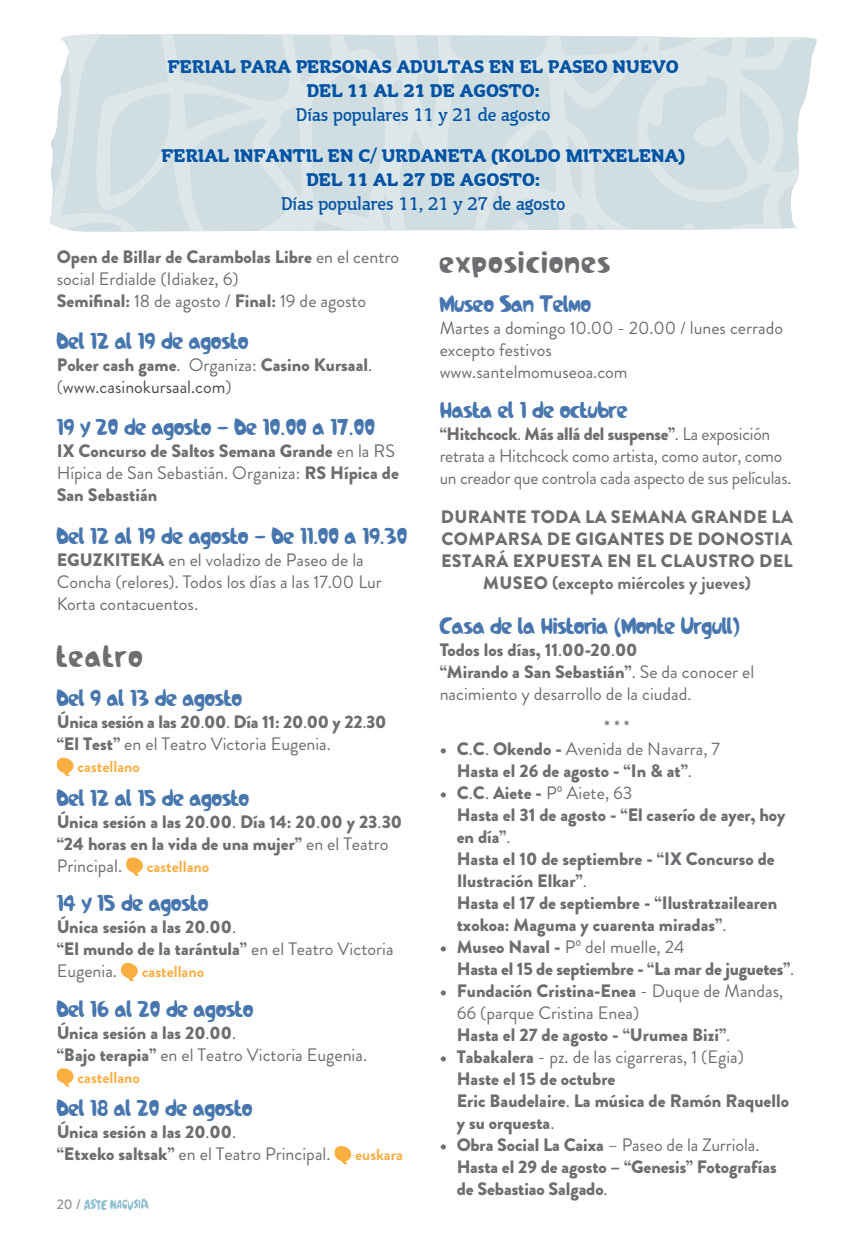
<style>
.page{position:relative;width:851px;height:1248px;background:#fff}
.page>*{position:absolute;margin:0;border:0;box-sizing:border-box;transform-origin:0 0}
.t1{font:32px "Pagode Font";letter-spacing:.07em;color:#6d6e71}
.t2{font:24px "Pagode Font";color:#4777ae}
.t3{font:700 20px/24px "Tyke ITC";color:#0052a4;text-align:center}
.t4{font:20px "Tyke ITC";color:#0052a4}
.t5{font:900 18px/22px "Brandon Grotesque";color:#6d6e71}
.t6{font:18px/22px "Brandon Grotesque";color:#6d6e71}
.t7{font:700 18px "Brandon Grotesque";color:#6d6e71}
.t8{font:700 16px "Brandon Grotesque";color:#fbae40}
.t9{font:500 14px "Brandon Grotesque";color:#939598}
.s1{font-weight:900}
.s2{font-weight:400}
.s3{font-weight:400;color:#4d4d4d}
.s4{font-family:"Brandon Grotesque"}
</style>
<div class="page">
<svg style="left:49px;top:34px;width:768px;height:198px;background:#d6e2e5"></svg>
<svg style="left:57px;top:757px;width:17px;height:19px"></svg>
<svg style="left:126px;top:857px;width:17px;height:18px"></svg>
<svg style="left:121px;top:963px;width:17px;height:18px"></svg>
<svg style="left:57px;top:1068px;width:17px;height:18px"></svg>
<svg style="left:334px;top:1146px;width:17px;height:18px"></svg>
<svg style="left:84px;top:1198px;width:64px;height:12px"></svg>
<p class="t3" style="left:168px;top:55px;width:512px">FERIAL PARA PERSONAS ADULTAS EN EL PASEO NUEVO<br>DEL 11 AL 21 DE AGOSTO:</p>
<p class="t4" style="left:296px;top:104px;width:255px">Días populares 11 y 21 de agosto</p>
<p class="t3" style="left:161px;top:144px;width:525px">FERIAL INFANTIL EN C/ URDANETA (KOLDO MITXELENA)<br>DEL 11 AL 27 DE AGOSTO:</p>
<p class="t4" style="left:281px;top:193px;width:285px">Días populares 11, 21 y 27 de agosto</p>
<p class="t6" style="left:57px;top:246px;width:344px"><span class="s1">Open de Billar de Carambolas Libre</span> en el centro social Erdialde (Idiakez, 6)<br><span class="s1">Semifinal:</span> 18 de agosto / <span class="s1">Final:</span> 19 de agosto</p>
<h2 class="t2" style="left:57px;top:327px;width:193px">Del 12 al 19 de agosto</h2>
<p class="t5" style="left:57px;top:354px;width:317px">Poker cash game<span class="s2">. Organiza:</span> Casino Kursaal<span class="s2">. (</span><span class="s3">www.casinokursaal.com</span><span class="s2">)</span></p>
<h2 class="t2" style="left:57px;top:413px;width:320px">19 y 20 de agosto - De 10<span class="s4">.</span>00 a 17<span class="s4">.</span>00</h2>
<p class="t5" style="left:57px;top:440px;width:343px">IX Concurso de Saltos Semana Grande <span class="s2">en la RS<br>Hípica de San Sebastián. Organiza:</span> RS Hípica de<br>San Sebastián</p>
<h2 class="t2" style="left:57px;top:521px;width:352px">Del 12 al 19 de agosto - De 11.00 a 19.30</h2>
<p class="t6" style="left:57px;top:548px;width:326px"><span class="s1">EGUZKITEKA</span> en el voladizo de Paseo de la<br>Concha (relores). Todos los días a las 17.00 Lur<br>Korta contacuentos.</p>
<h1 class="t1" style="left:57px;top:637px;width:87px">teatro</h1>
<h2 class="t2" style="left:57px;top:683px;width:187px">Del 9 al 13 de agosto</h2>
<p class="t5" style="left:57px;top:711px;width:331px">Única sesión a las 20<span class="s2">.</span>00<span class="s2">.</span> Día 11: 20<span class="s2">.</span>00 y 22<span class="s2">.</span>30 “El Test” <span class="s2">en el Teatro Victoria Eugenia.</span></p>
<p class="t8" style="left:77px;top:755px;width:64px">castellano</p>
<h2 class="t2" style="left:57px;top:783px;width:194px">Del 12 al 15 de agosto</h2>
<p class="t5" style="left:57px;top:810px;width:347px">Única sesión a las 20<span class="s2">.</span>00<span class="s2">.</span> Día 14: 20<span class="s2">.</span>00 y 23<span class="s2">.</span>30 “24 horas en la vida de una mujer” <span class="s2">en el Teatro<br>Principal.</span></p>
<p class="t8" style="left:147px;top:855px;width:64px">castellano</p>
<h2 class="t2" style="left:57px;top:888px;width:153px">14 y 15 de agosto</h2>
<p class="t5" style="left:57px;top:916px;width:338px">Única sesión a las 20<span class="s2">.</span>00<span class="s2">.<br></span>“El mundo de la tarántula” <span class="s2">en el Teatro Victoria<br>Eugenia.</span></p>
<p class="t8" style="left:142px;top:960px;width:64px">castellano</p>
<h2 class="t2" style="left:57px;top:994px;width:198px">Del 16 al 20 de agosto</h2>
<p class="t5" style="left:57px;top:1021px;width:312px">Única sesión a las 20<span class="s2">.</span>00<span class="s2">.<br></span>“Bajo terapia” <span class="s2">en el Teatro Victoria Eugenia.</span></p>
<p class="t8" style="left:77px;top:1065px;width:64px">castellano</p>
<h2 class="t2" style="left:57px;top:1093px;width:197px">Del 18 al 20 de agosto</h2>
<p class="t5" style="left:57px;top:1121px;width:275px">Única sesión a las 20<span class="s2">.</span>00<span class="s2">.<br></span>“Etxeko saltsak” <span class="s2">en el Teatro Principal.</span></p>
<p class="t8" style="left:355px;top:1143px;width:49px">euskara</p>
<p class="t9" style="left:57px;top:1194px;width:26px">20 /</p>
<h1 class="t1" style="left:439px;top:243px;width:172px">exposiciones</h1>
<h2 class="t2" style="left:439px;top:290px;width:153px">Museo San Telmo</h2>
<p class="t6" style="left:439px;top:317px;width:345px">Martes a domingo 10.00 - 20.00 / lunes cerrado excepto festivos<br>www.santelmomuseoa.com</p>
<h2 class="t2" style="left:439px;top:395px;width:189px">Hasta el 1 de octubre</h2>
<p class="t6" style="left:439px;top:422px;width:353px"><span class="s1">“Hitchcock</span>. <span class="s1">Más allá del suspense”</span>. La exposición retrata a Hitchcock como artista, como autor, como un creador que controla cada aspecto de sus películas.</p>
<p class="t5" style="left:440px;top:505px;width:27px">Durante</p>
<p class="t5" style="left:531px;top:505px;width:14px">toda</p>
<p class="t5" style="left:585px;top:505px;width:50px">la Semana</p>
<p class="t5" style="left:691px;top:505px;width:27px">Grande</p>
<p class="t5" style="left:771px;top:505px;width:12px">la</p>
<p class="t5" style="left:441px;top:527px;width:14px">comparsa</p>
<p class="t5" style="left:546px;top:527px;width:41px">de gigantes</p>
<p class="t5" style="left:668px;top:527px;width:55px">de Donostia</p>
<p class="t5" style="left:441px;top:549px;width:12px">estará</p>
<p class="t5" style="left:512px;top:549px;width:13px">expuesta</p>
<p class="t5" style="left:607px;top:549px;width:67px">enelclaustro</p>
<p class="t5" style="left:759px;top:549px;width:12px">del</p>
<p class="t5" style="left:483px;top:571px;width:14px">museo</p>
<p class="t7" style="left:552px;top:569px;width:200px">(excepto miércoles y jueves)</p>
<h2 class="t2" style="left:439px;top:611px;width:302px">Casa de la Historia (Monte Urgull)</h2>
<p class="t6" style="left:439px;top:638px;width:316px"><span class="s1">Todos los días, 11</span>.<span class="s1">00-20</span>.<span class="s1">00<br>“Mirando a San Sebastián”</span>. Se da conocer el nacimiento y desarrollo de la ciudad.</p>
<p class="t6" style="left:604px;top:716px;width:27px">* * *</p>
<p class="t5" style="left:456px;top:738px;width:265px;text-indent:-17px">• C<span class="s2">.</span>C<span class="s2">.</span> Okendo - <span class="s2">Avenida de Navarra, 7<br></span>Hasta el 26 de agosto - “In &amp; at”<span class="s2">.</span></p>
<p class="t5" style="left:456px;top:782px;width:330px;text-indent:-17px">• C<span class="s2">.</span>C<span class="s2">.</span> Aiete - <span class="s2">Pº Aiete, 63<br></span>Hasta el 31 de agosto - “El caserío de ayer, hoy en día”<span class="s2">.<br></span>Hasta el 10 de septiembre - “IX Concurso de<br>Ilustración Elkar”<span class="s2">.<br></span>Hasta el 17 de septiembre - “Ilustratzailearen txokoa: Maguma y cuarenta miradas”<span class="s2">.</span></p>
<p class="t5" style="left:456px;top:936px;width:339px;text-indent:-17px">• Museo Naval - <span class="s2">Pº del muelle, 24<br></span>Hasta el 15 de septiembre - “La mar de juguetes”<span class="s2">.</span></p>
<p class="t5" style="left:456px;top:980px;width:328px;text-indent:-17px">• Fundación Cristina-Enea <span class="s2">- Duque de Mandas,<br>66 (parque Cristina Enea)<br></span>Hasta el 27 de agosto - “Urumea Bizi”<span class="s2">.</span></p>
<p class="t5" style="left:456px;top:1046px;width:334px;text-indent:-17px">• Tabakalera <span class="s2">- pz. de las cigarreras, 1 (Egia)<br></span>Haste el 15 de octubre<br>Eric Baudelaire<span class="s2">.</span> La música de Ramón Raquello y su orquesta<span class="s2">.</span></p>
<p class="t5" style="left:456px;top:1134px;width:321px;text-indent:-17px">• Obra Social La Caixa <span class="s2">– Paseo de la Zurriola.<br></span>Hasta el 29 de agosto – “Genesis” Fotografías de Sebastiao Salgado<span class="s2">.</span></p>
</div>
